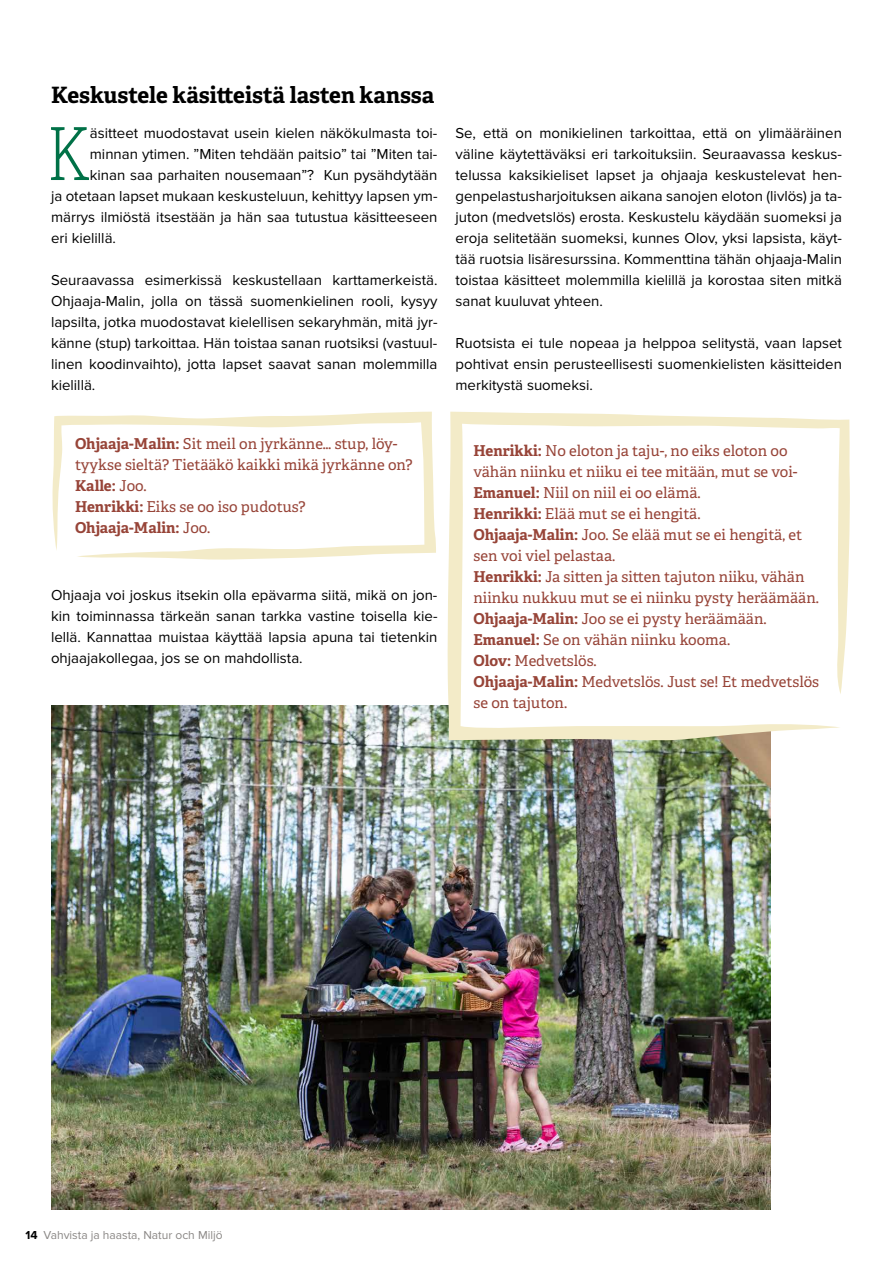
<style>
.page{position:relative;width:893px;height:1263px;background:#fff}
.page>*{position:absolute;margin:0;border:0;box-sizing:border-box;transform-origin:0 0}
.t1{font:73.05px "Adelle Condensed Th";color:#007147}
.t2{font:700 22.5px "Adelle PE";letter-spacing:-.005em;color:#000}
.t3{font:15px/21px "Proxima Nova";color:#000;text-align:justify}
.t4{font:15px/21px "Adelle PE";color:#974438}
.t5{font:12px "Proxima Nova";color:#8a8785}
.s1{font-weight:700}
.s2{font-weight:700;color:#000}
</style>
<div class="page">
<img style="left:51px;top:705px;width:719px;height:504px">
<svg style="left:447px;top:412px;width:403px;height:328px"></svg>
<svg style="left:52px;top:412px;width:384px;height:148px"></svg>
<h2 class="t2" style="left:51px;top:78px;width:385px">Keskustele käsitteistä lasten kanssa</h2>
<h1 class="t1" style="left:46px;top:103px;width:45px">K</h1>
<p class="t3" style="left:90px;top:123px;width:349px">äsitteet muodostavat usein kielen näkökulmasta toi-</p>
<p class="t3" style="left:90px;top:144px;width:349px">minnan ytimen. ”Miten tehdään paitsio” tai ”Miten tai-</p>
<p class="t3" style="left:90px;top:165px;width:349px">kinan saa parhaiten nousemaan”? Kun pysähdytään</p>
<p class="t3" style="left:51px;top:186px;width:388px">ja otetaan lapset mukaan keskusteluun, kehittyy lapsen ym-</p>
<p class="t3" style="left:51px;top:207px;width:388px">märrys ilmiöstä itsestään ja hän saa tutustua käsitteeseen</p>
<p class="t3" style="left:51px;top:228px;width:67px">eri kielillä.</p>
<p class="t3" style="left:51px;top:270px;width:388px">Seuraavassa esimerkissä keskustellaan karttamerkeistä.<br>Ohjaaja-Malin, jolla on tässä suomenkielinen rooli, kysyy lapsilta, jotka muodostavat kielellisen sekaryhmän, mitä jyr&shy;känne (stup) tarkoittaa. Hän toistaa sanan ruotsiksi (vastuul&shy;linen koodinvaihto), jotta lapset saavat sanan molemmilla kielillä.</p>
<p class="t3" style="left:455px;top:123px;width:388px">Se, että on monikielinen tarkoittaa, että on ylimääräinen väline käytettäväksi eri tarkoituksiin. Seuraavassa keskus&shy;telussa kaksikieliset lapset ja ohjaaja keskustelevat hen&shy;genpelastusharjoituksen aikana sanojen eloton (livlös) ja ta&shy;juton (medvetslös) erosta. Keskustelu käydään suomeksi ja eroja selitetään suomeksi, kunnes Olov, yksi lapsista, käyt&shy;tää ruotsia lisäresurssina. Kommenttina tähän ohjaaja-Malin toistaa käsitteet molemmilla kielillä ja korostaa siten mitkä sanat kuuluvat yhteen.</p>
<p class="t3" style="left:455px;top:333px;width:388px">Ruotsista ei tule nopeaa ja helppoa selitystä, vaan lapset pohtivat ensin perusteellisesti suomenkielisten käsitteiden merkitystä suomeksi.</p>
<p class="t4" style="left:75px;top:432px;width:339px"><span class="s1">Ohjaaja-Malin:</span> Sit meil on jyrkänne… stup, löy&shy;tyykse sieltä? Tietääkö kaikki mikä jyrkänne on?<br><span class="s1">Kalle:</span> Joo.<br><span class="s1">Henrikki:</span> Eiks se oo iso pudotus?<br><span class="s1">Ohjaaja-Malin:</span> Joo.</p>
<p class="t3" style="left:51px;top:585px;width:388px">Ohjaaja voi joskus itsekin olla epävarma siitä, mikä on jon&shy;kin toiminnassa tärkeän sanan tarkka vastine toisella kie&shy;lellä. Kannattaa muistaa käyttää lapsia apuna tai tietenkin ohjaajakollegaa, jos se on mahdollista.</p>
<p class="t4" style="left:473px;top:439px;width:347px"><span class="s1">Henrikki:</span> No eloton ja taju-, no eiks eloton oo vähän niinku et niiku ei tee mitään, mut se voi-<span class="s1">Emanuel:</span> Niil on niil ei oo elämä.<br><span class="s1">Henrikki:</span> Elää mut se ei hengitä.<br><span class="s1">Ohjaaja-Malin:</span> Joo. Se elää mut se ei hengitä, et sen voi viel pelastaa.<br><span class="s1">Henrikki:</span> Ja sitten ja sitten tajuton niiku, vähän niinku nukkuu mut se ei niinku pysty heräämään.<br><span class="s1">Ohjaaja-Malin:</span> Joo se ei pysty heräämään.<br><span class="s1">Emanuel:</span> Se on vähän niinku kooma.<br><span class="s1">Olov:</span> Medvetslös.<br><span class="s1">Ohjaaja-Malin:</span> Medvetslös. Just se! Et medvetslös se on tajuton.</p>
<p class="t5" style="left:26px;top:1228px;width:199px"><span class="s2">14</span> Vahvista ja haasta, Natur och Miljö</p>
</div>
